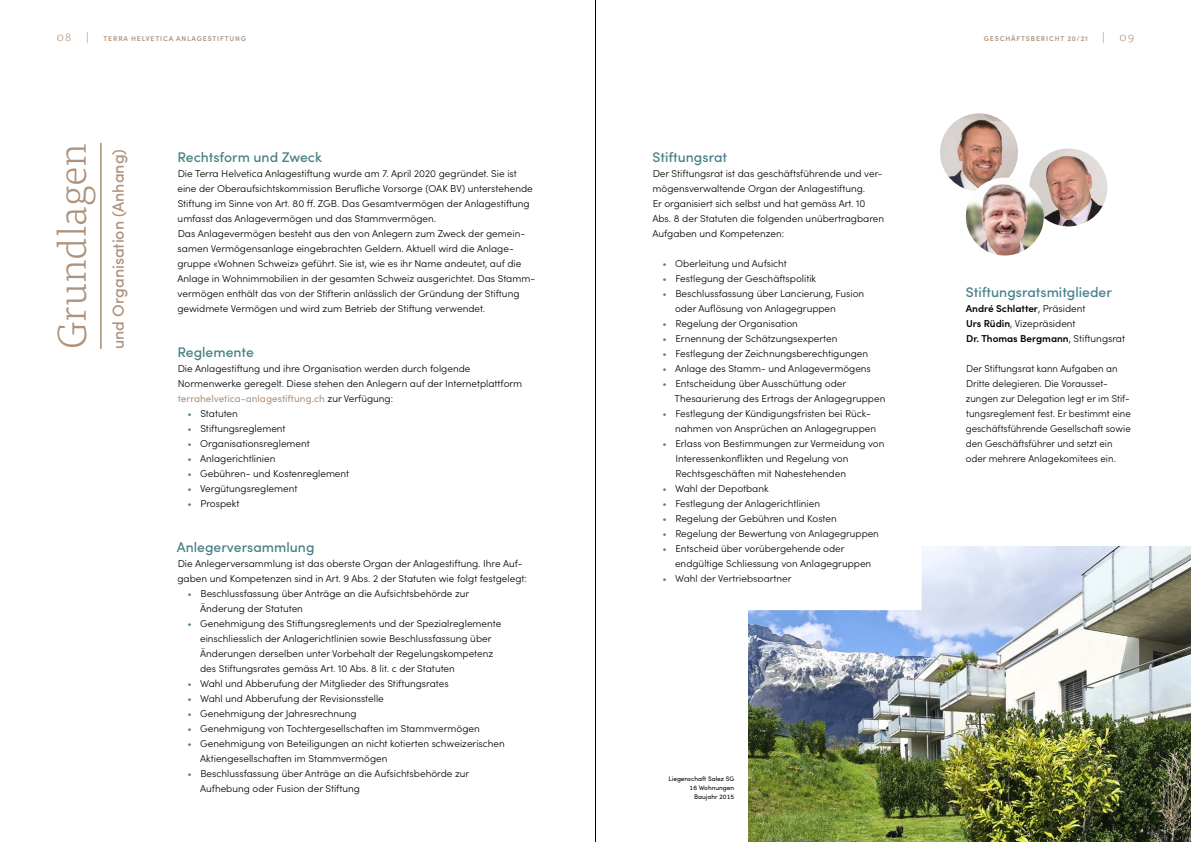
<style>
.page{position:relative;width:1191px;height:842px;background:#fff}
.page>*{position:absolute;margin:0;border:0;box-sizing:border-box;transform-origin:0 0}
.t1{font:300 40px "Tisa Pro";color:#ae927b}
.t2{font:500 16px "Sofia Pro";color:#ae927b}
.t3{font:500 14px "Sofia Pro";color:#488188}
.t4{font:300 10px/15px "Sofia Pro";color:#000}
.t5{font:600 10px/15px "Sofia Pro";color:#000}
.t6{font:600 7px "Sofia Pro";letter-spacing:.12em;color:#ae927b}
.t7{font:6.5px/9px "Sofia Pro";color:#000;text-align:right}
.s1{font-family:"Tisa Pro";font-weight:300;font-size:12px}
.s2{font-weight:400;color:#ae927b}
.s3{color:#488188}
.s4{font-weight:300}
</style>
<div class="page">
<hr style="left:100px;top:143px;width:2px;height:206px;background:#ae927b">
<img style="left:748px;top:547px;width:443px;height:295px">
<svg style="left:748px;top:546px;width:187px;height:78px"></svg>
<img style="left:940px;top:113px;width:78px;height:78px;border-radius:39px">
<img style="left:1029px;top:148px;width:78px;height:78px;border-radius:39px">
<img style="left:965px;top:178px;width:78px;height:78px;border-radius:39px">
<hr style="left:595px;top:0;width:1px;height:842px;background:#000">
<p class="t6" style="left:57px;top:33px;width:191px"><span class="s1">08 |</span> TERRA HELVETICA ANLAGESTIFTUNG</p>
<p class="t6" style="left:983px;top:33px;width:152px">GESCHÄFTSBERICHT 20/21 <span class="s1">| 09</span></p>
<h1 class="t1" style="left:44px;top:349px;width:207px;rotate:-90deg">Grundlagen</h1>
<h2 class="t2" style="left:106px;top:349px;width:201px;rotate:-90deg">und Organisation (Anhang)</h2>
<h3 class="t3" style="left:177px;top:146px;width:146px">Rechtsform und Zweck</h3>
<p class="t4" style="left:177px;top:165px;width:359px">Die Terra Helvetica Anlagestiftung wurde am 7. April 2020 gegründet. Sie ist eine der Oberaufsichtskommission Berufliche Vorsorge (OAK BV) unterstehende Stiftung im Sinne von Art. 80 ff. ZGB. Das Gesamtvermögen der Anlagestiftung umfasst das Anlagevermögen und das Stammvermögen.<br>Das Anlagevermögen besteht aus den von Anlegern zum Zweck der gemein&shy;samen Vermögensanlage eingebrachten Geldern. Aktuell wird die Anlage&shy;gruppe «Wohnen Schweiz» geführt. Sie ist, wie es ihr Name andeutet, auf die Anlage in Wohnimmobilien in der gesamten Schweiz ausgerichtet. Das Stamm&shy;vermögen enthält das von der Stifterin anlässlich der Gründung der Stiftung gewidmete Vermögen und wird zum Betrieb der Stiftung verwendet.</p>
<h3 class="t3" style="left:177px;top:341px;width:78px">Reglemente</h3>
<p class="t4" style="left:178px;top:360px;width:346px">Die Anlagestiftung und ihre Organisation werden durch folgende<br>Normenwerke geregelt. Diese stehen den Anlegern auf der Internetplattform <span class="s2">terrahelvetica-anlagestiftung.ch</span> zur Verfügung:</p>
<p class="t4" style="left:188px;top:405px;width:52px"><span class="s3">•</span> Statuten</p>
<p class="t4" style="left:188px;top:420px;width:99px"><span class="s3">•</span> Stiftungsreglement</p>
<p class="t4" style="left:188px;top:435px;width:124px"><span class="s3">•</span> Organisationsreglement</p>
<p class="t4" style="left:188px;top:450px;width:89px"><span class="s3">•</span> Anlagerichtlinien</p>
<p class="t4" style="left:188px;top:465px;width:163px"><span class="s3">•</span> Gebühren- und Kostenreglement</p>
<p class="t4" style="left:188px;top:480px;width:111px"><span class="s3">•</span> Vergütungsreglement</p>
<p class="t4" style="left:188px;top:495px;width:53px"><span class="s3">•</span> Prospekt</p>
<h3 class="t3" style="left:177px;top:536px;width:139px">Anlegerversammlung</h3>
<p class="t4" style="left:177px;top:555px;width:351px">Die Anlegerversammlung ist das oberste Organ der Anlagestiftung. Ihre Auf&shy;gaben und Kompetenzen sind in Art. 9 Abs. 2 der Statuten wie folgt festgelegt:</p>
<p class="t4" style="left:200px;top:585px;width:271px;text-indent:-12px"><span class="s3">•</span> Beschlussfassung über Anträge an die Aufsichtsbehörde zur<br>Änderung der Statuten</p>
<p class="t4" style="left:200px;top:615px;width:303px;text-indent:-12px"><span class="s3">•</span> Genehmigung des Stiftungsreglements und der Spezialreglemente einschliesslich der Anlagerichtlinien sowie Beschlussfassung über Änderungen derselben unter Vorbehalt der Regelungskompetenz des Stiftungsrates gemäss Art. 10 Abs. 8 lit. c der Statuten</p>
<p class="t4" style="left:188px;top:675px;width:262px"><span class="s3">•</span> Wahl und Abberufung der Mitglieder des Stiftungsrates</p>
<p class="t4" style="left:188px;top:690px;width:198px"><span class="s3">•</span> Wahl und Abberufung der Revisionsstelle</p>
<p class="t4" style="left:188px;top:705px;width:171px"><span class="s3">•</span> Genehmigung der Jahresrechnung</p>
<p class="t4" style="left:188px;top:720px;width:294px"><span class="s3">•</span> Genehmigung von Tochtergesellschaften im Stammvermögen</p>
<p class="t4" style="left:200px;top:735px;width:306px;text-indent:-12px"><span class="s3">•</span> Genehmigung von Beteiligungen an nicht kotierten schweizerischen<br>Aktiengesellschaften im Stammvermögen</p>
<p class="t4" style="left:200px;top:765px;width:271px;text-indent:-12px"><span class="s3">•</span> Beschlussfassung über Anträge an die Aufsichtsbehörde zur<br>Aufhebung oder Fusion der Stiftung</p>
<h3 class="t3" style="left:652px;top:146px;width:76px">Stiftungsrat</h3>
<p class="t4" style="left:652px;top:165px;width:233px">Der Stiftungsrat ist das geschäftsführende und ver&shy;mögensverwaltende Organ der Anlagestiftung.<br>Er organisiert sich selbst und hat gemäss Art. 10<br>Abs. 8 der Statuten die folgenden unübertragbaren Aufgaben und Kompetenzen:</p>
<p class="t4" style="left:662px;top:255px;width:126px"><span class="s3">•</span> Oberleitung und Aufsicht</p>
<p class="t4" style="left:662px;top:270px;width:155px"><span class="s3">•</span> Festlegung der Geschäftspolitik</p>
<p class="t4" style="left:675px;top:285px;width:191px;text-indent:-12px"><span class="s3">•</span> Beschlussfassung über Lancierung, Fusion oder Auflösung von Anlagegruppen</p>
<p class="t4" style="left:662px;top:315px;width:137px"><span class="s3">•</span> Regelung der Organisation</p>
<p class="t4" style="left:662px;top:330px;width:176px"><span class="s3">•</span> Ernennung der Schätzungsexperten</p>
<p class="t4" style="left:662px;top:345px;width:207px"><span class="s3">•</span> Festlegung der Zeichnungsberechtigungen</p>
<p class="t4" style="left:662px;top:360px;width:210px"><span class="s3">•</span> Anlage des Stamm- und Anlagevermögens</p>
<p class="t4" style="left:674px;top:375px;width:212px;text-indent:-12px"><span class="s3">•</span> Entscheidung über Ausschüttung oder<br>Thesaurierung des Ertrags der Anlagegruppen</p>
<p class="t4" style="left:675px;top:405px;width:202px;text-indent:-13px"><span class="s3">•</span> Festlegung der Kündigungsfristen bei Rück&shy;nahmen von Ansprüchen an Anlagegruppen</p>
<p class="t4" style="left:675px;top:435px;width:211px;text-indent:-13px"><span class="s3">•</span> Erlass von Bestimmungen zur Vermeidung von<br>Interessenkonflikten und Regelung von<br>Rechtsgeschäften mit Nahestehenden</p>
<p class="t4" style="left:662px;top:480px;width:108px"><span class="s3">•</span> Wahl der Depotbank</p>
<p class="t4" style="left:662px;top:495px;width:159px"><span class="s3">•</span> Festlegung der Anlagerichtlinien</p>
<p class="t4" style="left:662px;top:510px;width:176px"><span class="s3">•</span> Regelung der Gebühren und Kosten</p>
<p class="t4" style="left:662px;top:525px;width:218px"><span class="s3">•</span> Regelung der Bewertung von Anlagegruppen</p>
<p class="t4" style="left:675px;top:540px;width:198px;text-indent:-12px"><span class="s3">•</span> Entscheid über vorübergehende oder endgültige Schliessung von Anlagegruppen</p>
<p class="t4" style="left:662px;top:570px;width:130px"><span class="s3">•</span> Wahl der Vertriebspartner</p>
<p class="t7" style="left:668px;top:774px;width:67px">Liegenschaft Salez SG<br>16 Wohnungen<br>Baujahr 2015</p>
<h3 class="t3" style="left:965px;top:281px;width:148px">Stiftungsratsmitglieder</h3>
<p class="t5" style="left:966px;top:300px;width:161px">André Schlatter<span class="s4">, Präsident<br></span>Urs Rüdin<span class="s4">, Vizepräsident<br></span>Dr. Thomas Bergmann<span class="s4">, Stiftungsrat</span></p>
<p class="t4" style="left:965px;top:360px;width:167px">Der Stiftungsrat kann Aufgaben an Dritte delegieren. Die Vorausset&shy;zungen zur Delegation legt er im Stif&shy;tungsreglement fest. Er bestimmt eine geschäftsführende Gesellschaft sowie den Geschäftsführer und setzt ein oder mehrere Anlagekomitees ein.</p>
</div>
